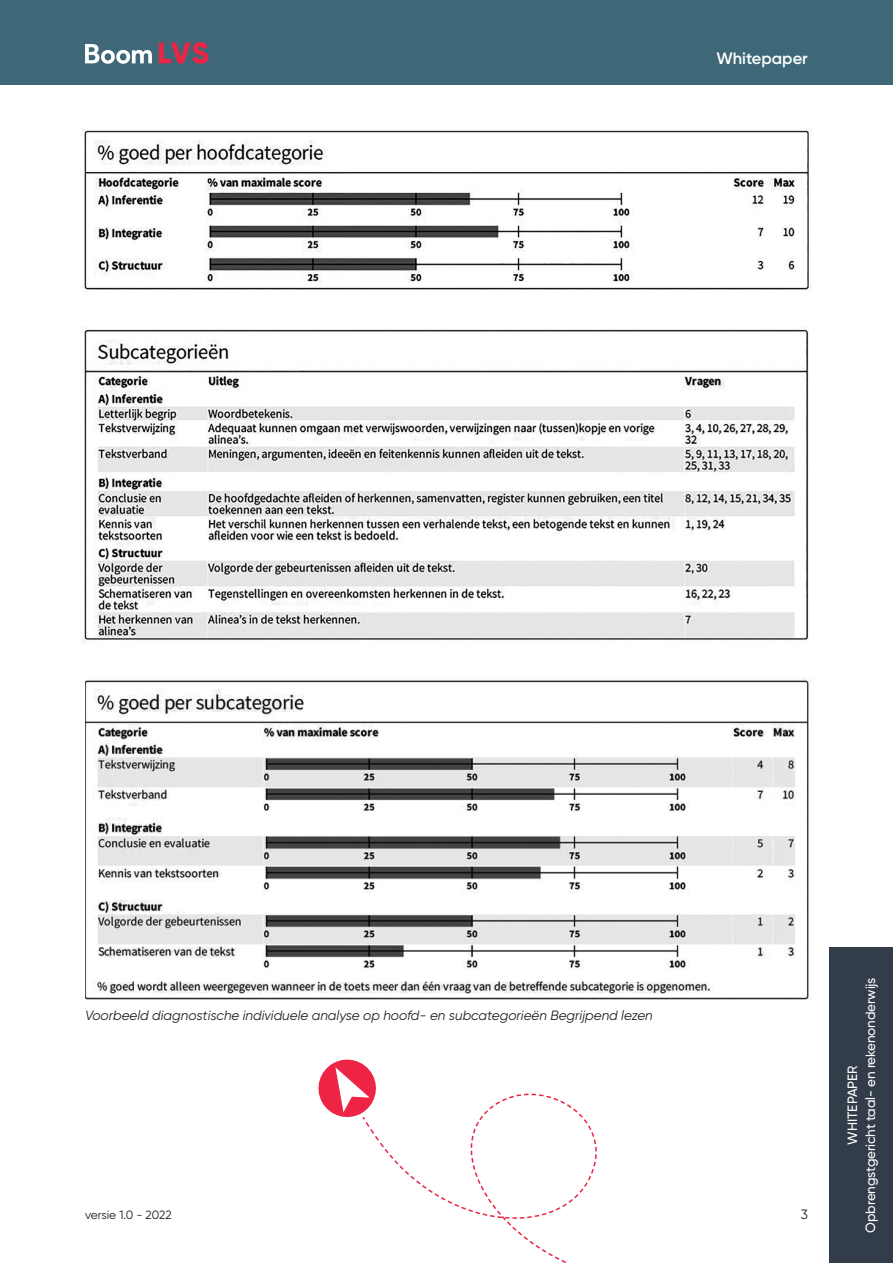
<style>
.page{position:relative;width:893px;height:1263px;background:#fff}
.page>*{position:absolute;margin:0;border:0;box-sizing:border-box;transform-origin:0 0}
.t1{font:600 16.5px "Gilroy";color:#fff}
.t2{font:italic 13.5px "Gilroy";color:#231f20}
.t3{font:500 13.5px/18px "Gilroy";letter-spacing:-.01em;color:#fff;text-align:center}
.t4{font:13.5px "Gilroy";color:#231f20}
.t5{font:12px "Gilroy";letter-spacing:-.01em;color:#231f20}
</style>
<div class="page">
<div style="left:0;top:0;width:893px;height:85px;background:#3e6778"></div>
<img style="left:83px;top:129px;width:730px;height:161px">
<img style="left:82px;top:327px;width:727px;height:316px">
<img style="left:85px;top:677px;width:726px;height:323px">
<div style="left:829px;top:947px;width:64px;height:316px;background:#323d49"></div>
<svg style="left:85px;top:44px;width:67px;height:20px"></svg>
<svg style="left:159px;top:42px;width:49px;height:22px"></svg>
<svg style="left:318px;top:1059px;width:247px;height:59px"></svg>
<svg style="left:361px;top:1104px;width:236px;height:159px"></svg>
<p class="t1" style="left:717px;top:48px;width:93px">Whitepaper</p>
<p class="t2" style="left:85px;top:1007px;width:569px">Voorbeeld diagnostische individuele analyse op hoofd- en subcategorieën Begrijpend lezen</p>
<p class="t5" style="left:85px;top:1207px;width:88px">versie 1.0 - 2022</p>
<p class="t4" style="left:801px;top:1206px;width:9px">3</p>
<p class="t3" style="left:843px;top:1233px;width:257px;rotate:-90deg">WHITEPAPER<br>Opbrengstgericht taal- en rekenonderwijs</p>
</div>
